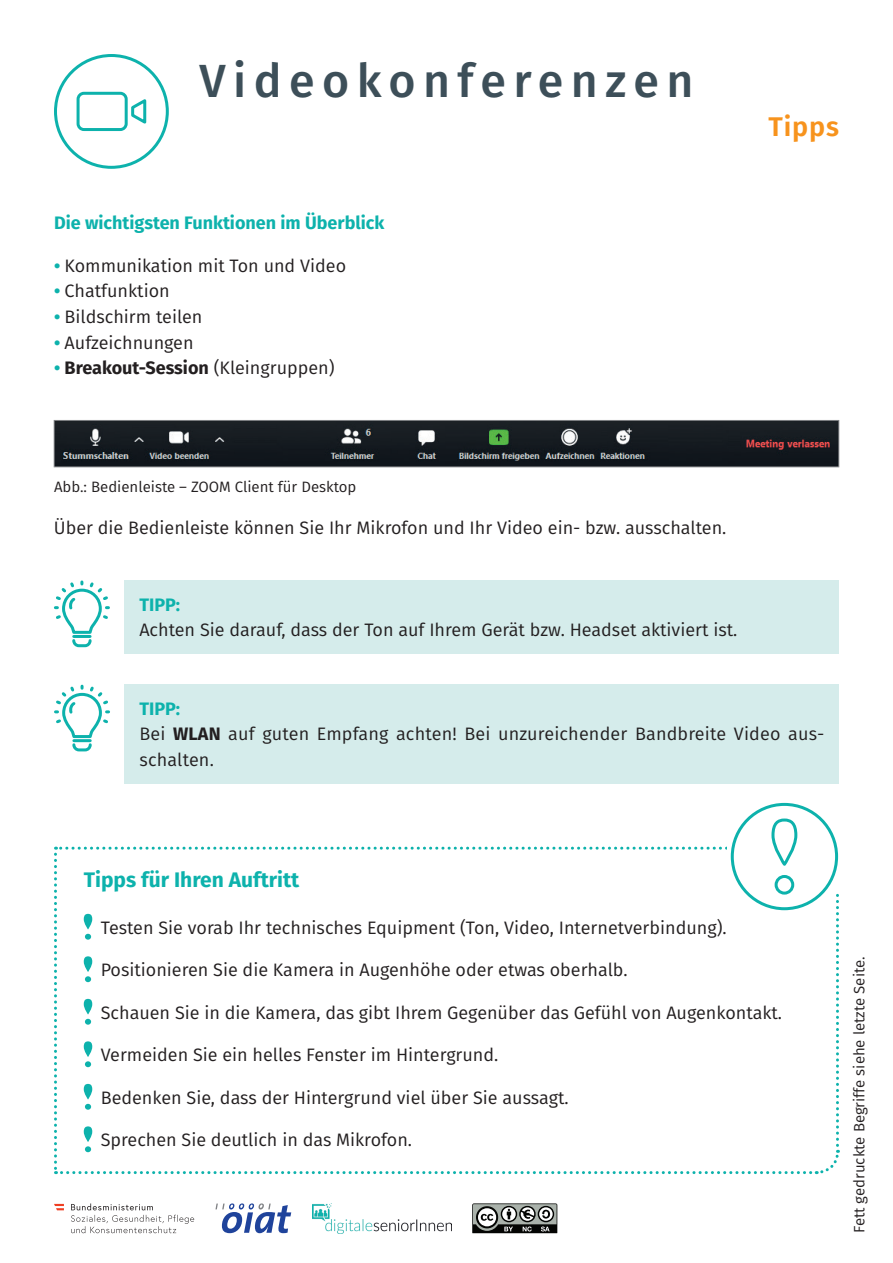
<style>
.page{position:relative;width:893px;height:1263px;background:#fff}
.page>*{position:absolute;margin:0;border:0;box-sizing:border-box;transform-origin:0 0}
.t1{font:500 46.5px "Fira Sans";letter-spacing:.16em;color:#3d4f59}
.t2{font:600 27px "Fira Sans";letter-spacing:.03em;color:#f7931d}
.t3{font:700 21px "Fira Sans";color:#0db2ac}
.t4{font:18px/25.5px "Fira Sans";color:#231f20}
.t5{font:700 18px "Fira Sans";color:#0db2ac}
.t6{font:700 18px "Fira Sans";color:#231f20}
.t7{font:15px "Fira Sans";color:#231f20}
.s1{font-weight:700;color:#0db2ac}
.s2{color:#0db2ac}
.s3{font-weight:400}
.s4{font-weight:700}
</style>
<div class="page">
<div style="left:54px;top:54px;width:115px;height:115px;border:3px solid #0db2ac;border-radius:50%"></div>
<div style="left:77px;top:92px;width:51px;height:39px;border:3px solid #0db2ac;border-radius:6px"></div>
<svg style="left:131px;top:99px;width:16px;height:25px"></svg>
<svg style="left:732px;top:804px;width:105px;height:105px"></svg>
<svg style="left:54px;top:817px;width:786px;height:358px"></svg>
<div style="left:124px;top:580px;width:715px;height:74px;background:#d5eceb"></div>
<svg style="left:54px;top:580px;width:56px;height:68px"></svg>
<div style="left:125px;top:685px;width:714px;height:99px;background:#d5eceb"></div>
<svg style="left:54px;top:684px;width:56px;height:68px"></svg>
<img style="left:56px;top:422px;width:781px;height:43px">
<div style="left:54px;top:420px;width:785px;height:47px;border:1px solid #808285"></div>
<svg style="left:472px;top:1203px;width:86px;height:31px"></svg>
<svg style="left:71px;top:1203px;width:123px;height:30px"></svg>
<svg style="left:54px;top:1204px;width:10px;height:6px"></svg>
<img style="left:313px;top:1203px;width:138px;height:30px">
<svg style="left:215px;top:1203px;width:76px;height:30px"></svg>
<h1 class="t1" style="left:200px;top:44px;width:495px">Videokonferenzen</h1>
<p class="t5" style="left:54px;top:208px;width:332px">Die wichtigsten Funktionen im Überblick</p>
<p class="t4" style="left:54px;top:253px;width:294px"><span class="s1">•</span> Kommunikation mit Ton und Video</p>
<p class="t4" style="left:54px;top:278px;width:117px"><span class="s1">•</span> Chatfunktion</p>
<p class="t4" style="left:54px;top:304px;width:150px"><span class="s1">•</span> Bildschirm teilen</p>
<p class="t4" style="left:54px;top:329px;width:141px"><span class="s1">•</span> Aufzeichnungen</p>
<p class="t6" style="left:54px;top:353px;width:282px"><span class="s2">•</span> Breakout-Session <span class="s3">(Kleingruppen)</span></p>
<h2 class="t2" style="left:769px;top:104px;width:72px">Tipps</h2>
<p class="t7" style="left:54px;top:476px;width:304px">Abb.: Bedienleiste – ZOOM Client für Desktop</p>
<p class="t4" style="left:54px;top:515px;width:674px">Über die Bedienleiste können Sie Ihr Mikrofon und Ihr Video ein- bzw. ausschalten.</p>
<p class="t5" style="left:139px;top:589px;width:42px">TIPP:</p>
<p class="t4" style="left:139px;top:617px;width:599px">Achten Sie darauf, dass der Ton auf Ihrem Gerät bzw. Headset aktiviert ist.</p>
<p class="t4" style="left:139px;top:695px;width:686px"><span class="s1">TIPP:<br></span>Bei <span class="s4">WLAN</span> auf guten Empfang achten! Bei unzureichender Bandbreite Video aus&shy;schalten.</p>
<p class="t3" style="left:84px;top:862px;width:217px">Tipps für Ihren Auftritt</p>
<p class="t4" style="left:101px;top:914px;width:627px">Testen Sie vorab Ihr technisches Equipment (Ton, Video, Internetverbindung).</p>
<p class="t4" style="left:101px;top:957px;width:528px">Positionieren Sie die Kamera in Augenhöhe oder etwas oberhalb.</p>
<p class="t4" style="left:101px;top:999px;width:683px">Schauen Sie in die Kamera, das gibt Ihrem Gegenüber das Gefühl von Augenkontakt.</p>
<p class="t4" style="left:101px;top:1042px;width:399px">Vermeiden Sie ein helles Fenster im Hintergrund.</p>
<p class="t4" style="left:101px;top:1084px;width:469px">Bedenken Sie, dass der Hintergrund viel über Sie aussagt.</p>
<p class="t4" style="left:101px;top:1127px;width:313px">Sprechen Sie deutlich in das Mikrofon.</p>
<p class="t7" style="left:848px;top:1233px;width:278px;rotate:-90deg">Fett gedruckte Begriffe siehe letzte Seite.</p>
</div>
